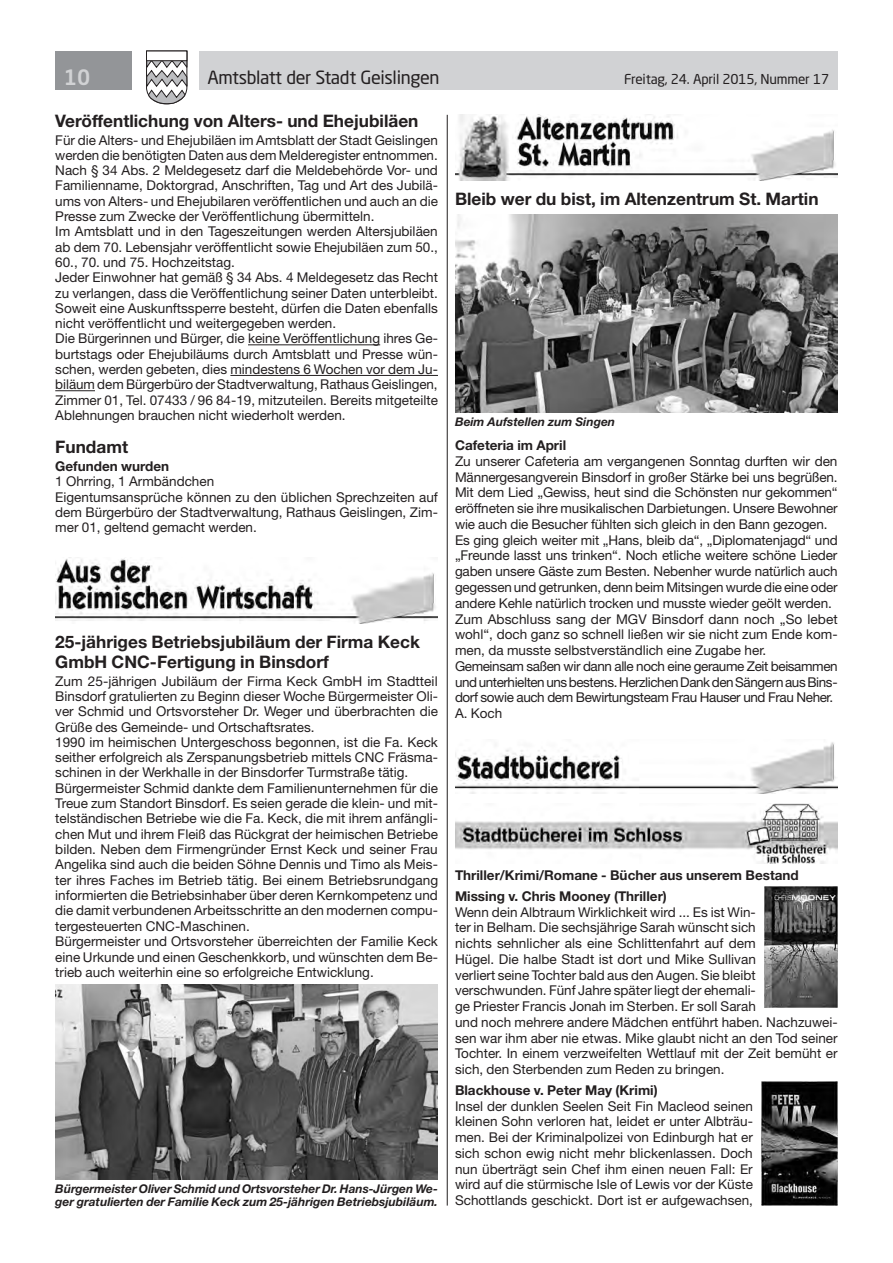
<style>
.page{position:relative;width:893px;height:1263px;background:#fff}
.page>*{position:absolute;margin:0;border:0;box-sizing:border-box;transform-origin:0 0}
.t1{font:500 21px "Neo Sans Std";color:#d1d2d4}
.t2{font:18px "Neo Sans Std";letter-spacing:-.02em;color:#231f20}
.t3{font:700 17.25px/20.1px "Helvetica Neue LT Std";color:#231f20}
.t4{font:13.5px/15.3px "Helvetica Neue LT Std";color:#231f20}
.t5{font:700 13.5px/20.7px "Helvetica Neue LT Std";color:#231f20}
.t6{font:13.5px "Neo Sans Std";letter-spacing:-.015em;color:#231f20}
.t7{font:italic 700 12px/13px "Helvetica Neue LT Std";color:#231f20}
</style>
<div class="page">
<div style="left:199px;top:51px;width:639px;height:38px;background:#d1d2d4"></div>
<div style="left:55px;top:51px;width:77px;height:38px;background:#939598"></div>
<svg style="left:146px;top:50px;width:42px;height:55px"></svg>
<div style="left:146px;top:51px;width:41px;height:10px;background:#fff;border:1px solid #231f20"></div>
<hr style="left:447px;top:115px;width:1px;height:1090px;background:#231f20">
<hr style="left:248px;top:344px;width:132px;height:1px;background:#231f20">
<hr style="left:230px;top:375px;width:208px;height:1px;background:#231f20">
<hr style="left:55px;top:390px;width:40px;height:1px;background:#231f20">
<img style="left:55px;top:558px;width:383px;height:65px">
<img style="left:55px;top:985px;width:383px;height:194px">
<img style="left:455px;top:115px;width:383px;height:66px">
<img style="left:455px;top:215px;width:383px;height:197px">
<img style="left:455px;top:742px;width:383px;height:52px">
<img style="left:455px;top:803px;width:383px;height:61px">
<img style="left:764px;top:887px;width:74px;height:120px">
<img style="left:761px;top:1081px;width:77px;height:124px">
<h1 class="t1" style="left:64px;top:64px;width:28px">10</h1>
<h2 class="t2" style="left:207px;top:66px;width:234px">Amtsblatt der Stadt Geislingen</h2>
<p class="t6" style="left:624px;top:71px;width:207px">Freitag, 24. April 2015, Nummer 17</p>
<p class="t3" style="left:55px;top:111px;width:365px">Veröffentlichung von Alters- und Ehejubiläen</p>
<p class="t4" style="left:55px;top:132px;width:384px">Für die Alters- und Ehejubiläen im Amtsblatt der Stadt Geislingen werden die benötigten Daten aus dem Melderegister entnommen.<br>Nach § 34 Abs. 2 Meldegesetz darf die Meldebehörde Vor- und Familienname, Doktorgrad, Anschriften, Tag und Art des Jubilä&shy;ums von Alters- und Ehejubilaren veröffentlichen und auch an die Presse zum Zwecke der Veröffentlichung übermitteln.<br>Im Amtsblatt und in den Tageszeitungen werden Altersjubiläen ab dem 70. Lebensjahr veröffentlicht sowie Ehejubiläen zum 50., 60., 70. und 75. Hochzeitstag.<br>Jeder Einwohner hat gemäß § 34 Abs. 4 Meldegesetz das Recht zu verlangen, dass die Veröffentlichung seiner Daten unterbleibt.<br>Soweit eine Auskunftssperre besteht, dürfen die Daten ebenfalls nicht veröffentlicht und weitergegeben werden.<br>Die Bürgerinnen und Bürger, die keine Veröffentlichung ihres Ge&shy;burtstags oder Ehejubiläums durch Amtsblatt und Presse wün&shy;schen, werden gebeten, dies mindestens 6 Wochen vor dem Ju&shy;biläum dem Bürgerbüro der Stadtverwaltung, Rathaus Geislingen, Zimmer 01, Tel. 07433 / 96 84-19, mitzuteilen. Bereits mitgeteilte Ablehnungen brauchen nicht wiederholt werden.</p>
<p class="t3" style="left:55px;top:436px;width:74px">Fundamt</p>
<p class="t5" style="left:55px;top:456px;width:115px">Gefunden wurden</p>
<p class="t4" style="left:55px;top:474px;width:384px">1 Ohrring, 1 Armbändchen<br>Eigentumsansprüche können zu den üblichen Sprechzeiten auf dem Bürgerbüro der Stadtverwaltung, Rathaus Geislingen, Zim&shy;mer 01, geltend gemacht werden.</p>
<p class="t3" style="left:455px;top:189px;width:365px">Bleib wer du bist, im Altenzentrum St. Martin</p>
<p class="t7" style="left:455px;top:415px;width:162px">Beim Aufstellen zum Singen</p>
<p class="t5" style="left:455px;top:435px;width:113px">Cafeteria im April</p>
<p class="t4" style="left:455px;top:453px;width:384px;line-height:15.8px">Zu unserer Cafeteria am vergangenen Sonntag durften wir den Männergesangverein Binsdorf in großer Stärke bei uns begrüßen.<br>Mit dem Lied „Gewiss, heut sind die Schönsten nur gekommen“ eröffneten sie ihre musikalischen Darbietungen. Unsere Bewohner wie auch die Besucher fühlten sich gleich in den Bann gezogen.<br>Es ging gleich weiter mit „Hans, bleib da“, „Diplomatenjagd“ und „Freunde lasst uns trinken“. Noch etliche weitere schöne Lieder gaben unsere Gäste zum Besten. Nebenher wurde natürlich auch gegessen und getrunken, denn beim Mitsingen wurde die eine oder andere Kehle natürlich trocken und musste wieder geölt werden.<br>Zum Abschluss sang der MGV Binsdorf dann noch „So lebet wohl“, doch ganz so schnell ließen wir sie nicht zum Ende kom&shy;men, da musste selbstverständlich eine Zugabe her.<br>Gemeinsam saßen wir dann alle noch eine geraume Zeit beisammen und unterhielten uns bestens. Herzlichen Dank den Sängern aus Bins&shy;dorf sowie auch dem Bewirtungsteam Frau Hauser und Frau Neher.<br>A. Koch</p>
<p class="t3" style="left:55px;top:632px;width:366px">25-jähriges Betriebsjubiläum der Firma Keck<br>GmbH CNC-Fertigung in Binsdorf</p>
<p class="t4" style="left:55px;top:673px;width:384px">Zum 25-jährigen Jubiläum der Firma Keck GmbH im Stadtteil Binsdorf gratulierten zu Beginn dieser Woche Bürgermeister Oli&shy;ver Schmid und Ortsvorsteher Dr. Weger und überbrachten die Grüße des Gemeinde- und Ortschaftsrates.<br>1990 im heimischen Untergeschoss begonnen, ist die Fa. Keck seither erfolgreich als Zerspanungsbetrieb mittels CNC Fräsma&shy;schinen in der Werkhalle in der Binsdorfer Turmstraße tätig.<br>Bürgermeister Schmid dankte dem Familienunternehmen für die Treue zum Standort Binsdorf. Es seien gerade die klein- und mit&shy;telständischen Betriebe wie die Fa. Keck, die mit ihrem anfängli&shy;chen Mut und ihrem Fleiß das Rückgrat der heimischen Betriebe bilden. Neben dem Firmengründer Ernst Keck und seiner Frau Angelika sind auch die beiden Söhne Dennis und Timo als Meis&shy;ter ihres Faches im Betrieb tätig. Bei einem Betriebsrundgang informierten die Betriebsinhaber über deren Kernkompetenz und die damit verbundenen Arbeitsschritte an den modernen compu&shy;tergesteuerten CNC-Maschinen.<br>Bürgermeister und Ortsvorsteher überreichten der Familie Keck eine Urkunde und einen Geschenkkorb, und wünschten dem Be&shy;trieb auch weiterhin eine so erfolgreiche Entwicklung.</p>
<p class="t5" style="left:455px;top:865px;width:345px">Thriller/Krimi/Romane - Bücher aus unserem Bestand<br>Missing v. Chris Mooney (Thriller)</p>
<p class="t4" style="left:455px;top:904px;width:384px;line-height:15.8px">Wenn dein Albtraum Wirklichkeit wird ... Es ist Win-<br>ter in Belham. Die sechsjährige Sarah wünscht sich<br>nichts sehnlicher als eine Schlittenfahrt auf dem<br>Hügel. Die halbe Stadt ist dort und Mike Sullivan<br>verliert seine Tochter bald aus den Augen. Sie bleibt verschwunden. Fünf Jahre später liegt der ehemali-<br>ge Priester Francis Jonah im Sterben. Er soll Sarah<br>und noch mehrere andere Mädchen entführt haben. Nachzuwei&shy;sen war ihm aber nie etwas. Mike glaubt nicht an den Tod seiner Tochter. In einem verzweifelten Wettlauf mit der Zeit bemüht er sich, den Sterbenden zum Reden zu bringen.</p>
<p class="t5" style="left:455px;top:1079px;width:204px">Blackhouse v. Peter May (Krimi)</p>
<p class="t4" style="left:455px;top:1098px;width:300px;line-height:15.8px;text-align:justify">Insel der dunklen Seelen Seit Fin Macleod seinen kleinen Sohn verloren hat, leidet er unter Albträu&shy;men. Bei der Kriminalpolizei von Edinburgh hat er sich schon ewig nicht mehr blickenlassen. Doch nun überträgt sein Chef ihm einen neuen Fall: Er wird auf die stürmische Isle of Lewis vor der Küste Schottlands geschickt. Dort ist er aufgewachsen,</p>
<p class="t7" style="left:55px;top:1182px;width:384px">Bürgermeister Oliver Schmid und Ortsvorsteher Dr. Hans-Jürgen We&shy;ger gratulierten der Familie Keck zum 25-jährigen Betriebsjubiläum.</p>
</div>
